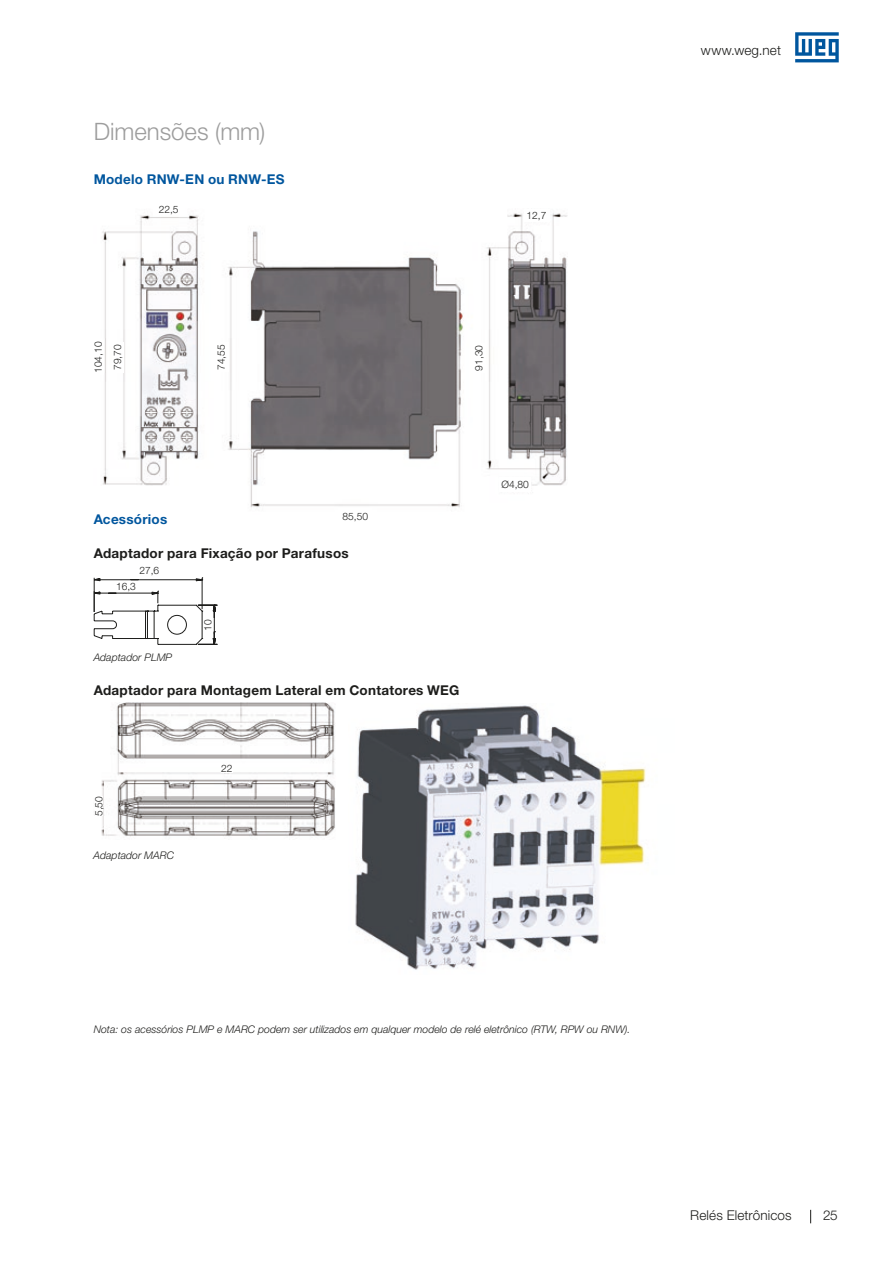
<style>
.page{position:relative;width:893px;height:1263px;background:#fff}
.page>*{position:absolute;margin:0;border:0;box-sizing:border-box;transform-origin:0 0}
.t1{font:300 24px "Helvetica Neue LT Pro";color:#9d9d9d}
.t2{font:700 13.5px "Helvetica Neue LT Pro";letter-spacing:.02em;color:#1d1d1b}
.t3{font:700 13.5px "Helvetica Neue LT Pro";letter-spacing:.015em;color:#00569e}
.t4{font:300 13.5px "Helvetica Neue LT Pro";letter-spacing:.01em;color:#1d1d1b}
.t5{font:italic 300 10.5px "Helvetica Neue LT Pro";color:#1d1d1b}
.t6{font:300 10.2px/19.4px "Helvetica Neue LT Pro";color:#1d1d1b}
</style>
<div class="page">
<svg style="left:810px;top:1210px;width:1px;height:13px"></svg>
<svg style="left:795px;top:32px;width:44px;height:30px"></svg>
<img style="left:102px;top:213px;width:466px;height:295px">
<hr style="left:94px;top:579px;width:44px;height:1px;background:#1d1d1b">
<hr style="left:131px;top:579px;width:71px;height:1px;background:#1d1d1b">
<hr style="left:94px;top:578px;width:1px;height:34px;background:#1d1d1b">
<hr style="left:202px;top:578px;width:1px;height:31px;background:#1d1d1b">
<svg style="left:196px;top:577px;width:7px;height:4px"></svg>
<svg style="left:94px;top:591px;width:123px;height:54px"></svg>
<img style="left:355px;top:705px;width:291px;height:265px">
<img style="left:94px;top:703px;width:241px;height:133px">
<div style="left:524px;top:209px;width:25px;height:13px;background:#fff"></div>
<div style="left:153px;top:203px;width:31px;height:12px;background:#fff"></div>
<div style="left:92px;top:340px;width:12px;height:35px;background:#fff"></div>
<div style="left:112px;top:342px;width:11px;height:31px;background:#fff"></div>
<div style="left:500px;top:477px;width:31px;height:15px;background:#fff"></div>
<div style="left:472px;top:343px;width:14px;height:30px;background:#fff"></div>
<div style="left:214px;top:342px;width:14px;height:30px;background:#fff"></div>
<div style="left:95px;top:796px;width:8px;height:20px;background:#fff"></div>
<div style="left:221px;top:765px;width:12px;height:7px;background:#fff"></div>
<div style="left:203px;top:614px;width:10px;height:22px;background:#fff"></div>
<h1 class="t1" style="left:94px;top:117px;width:173px">Dimensões (mm)</h1>
<p class="t3" style="left:94px;top:171px;width:192px">Modelo RNW-EN ou RNW-ES</p>
<p class="t6" style="left:159px;top:199px;width:21px">22,5</p>
<p class="t6" style="left:527px;top:206px;width:21px">12,7</p>
<p class="t6" style="left:88px;top:373px;width:33px;rotate:-90deg">104,10<br>79,70</p>
<p class="t6" style="left:211px;top:370px;width:27px;rotate:-90deg">74,55</p>
<p class="t6" style="left:469px;top:371px;width:27px;rotate:-90deg">91,30</p>
<p class="t3" style="left:94px;top:511px;width:75px">Acessórios</p>
<p class="t6" style="left:343px;top:506px;width:27px">85,50</p>
<p class="t2" style="left:94px;top:545px;width:256px">Adaptador para Fixação por Parafusos</p>
<p class="t6" style="left:139px;top:561px;width:21px">27,6</p>
<p class="t6" style="left:116px;top:577px;width:21px">16,3</p>
<p class="t5" style="left:94px;top:651px;width:80px">Adaptador PLMP</p>
<p class="t6" style="left:198px;top:631px;width:13px;rotate:-90deg">10</p>
<p class="t2" style="left:94px;top:682px;width:367px">Adaptador para Montagem Lateral em Contatores WEG</p>
<p class="t6" style="left:89px;top:816px;width:21px;rotate:-90deg">5,50</p>
<p class="t5" style="left:94px;top:849px;width:82px">Adaptador MARC</p>
<p class="t6" style="left:221px;top:759px;width:13px">22</p>
<p class="t6" style="left:501px;top:475px;width:29px">Ø4,80</p>
<p class="t5" style="left:94px;top:1023px;width:538px">Nota: os acessórios PLMP e MARC podem ser utilizados em qualquer modelo de relé eletrônico (RTW, RPW ou RNW).</p>
<p class="t4" style="left:701px;top:42px;width:82px">www.weg.net</p>
<p class="t4" style="left:690px;top:1207px;width:103px">Relés Eletrônicos</p>
<p class="t4" style="left:823px;top:1207px;width:16px">25</p>
</div>
